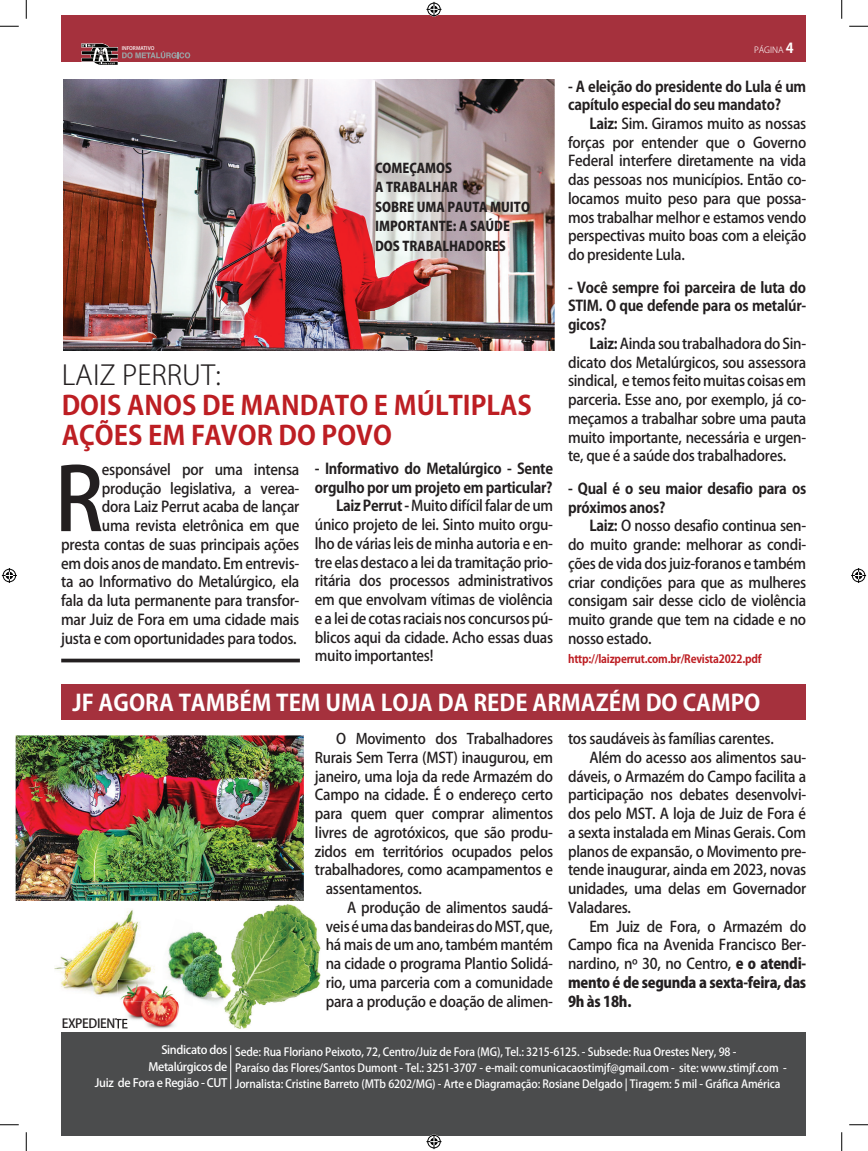
<style>
.page{position:relative;width:868px;height:1151px;background:#fff}
.page>*{position:absolute;margin:0;border:0;box-sizing:border-box;transform-origin:0 0}
.t1{font:500 86.38px "Koz Go Pr 6 N";color:#231f20;scale:.95 1}
.t2{font:300 27.12px "Koz Go Pr 6 N";color:#231f20}
.t3{font:700 26.25px/30px "Koz Go Pr 6 N";color:#bd1e23}
.t4{font:700 22.5px "Koz Go Pr 6 N";color:#fff}
.t5{font:500 14.88px/18.8px "Koz Go Pr 6 N";letter-spacing:-.02em;color:#231f20;text-align:right;scale:.95 1}
.t6{font:500 14.75px/18.8px "Koz Go Pr 6 N";letter-spacing:-.02em;color:#231f20;text-align:justify;scale:.95 1}
.t7{font:700 14.75px/18.8px "Koz Go Pr 6 N";letter-spacing:-.02em;color:#231f20;scale:.95 1}
.t8{font:800 14.75px "Koz Go Pr 6 N";letter-spacing:-.02em;color:#231f20;scale:.95 1}
.t9{font:500 14.5px "Koz Go Pr 6 N";letter-spacing:-.02em;color:#231f20;scale:.95 1}
.t10{font:800 13.25px/19.5px "Koz Go Pr 6 N";color:#231f20;scale:.95 1}
.t11{font:500 12.5px "Koz Go Pr 6 N";letter-spacing:-.03em;color:#231f20}
.t12{font:500 11.5px/16.2px "Koz Go Pr 6 N";letter-spacing:-.03em;color:#fff;text-align:right}
.t13{font:500 11.25px/16.2px "Koz Go Pr 6 N";letter-spacing:-.01em;color:#fff;scale:.95 1}
.t14{font:700 11.25px "Koz Go Pr 6 N";letter-spacing:-.02em;color:#bd1e23;scale:.95 1}
.t15{font:300 8.5px "Koz Go Pr 6 N";color:#fff}
.t16{font:500 5px "Koz Go Pr 6 N";color:#fff}
.s1{font-weight:700;font-size:13.75px}
.s2{font-weight:700}
.s3{font-size:14.5px}
.s4{font-weight:800}
</style>
<div class="page">
<div style="left:61px;top:684px;width:744px;height:36px;background:#a5313d"></div>
<div style="left:62px;top:16px;width:744px;height:46px;background:#a5313d"></div>
<svg style="left:81px;top:43px;width:109px;height:22px"></svg>
<div style="left:62px;top:1033px;width:744px;height:102px;background:#4b4c4d"></div>
<hr style="left:230px;top:1045px;width:1px;height:44px;background:#fff">
<img style="left:63px;top:80px;width:491px;height:270px">
<img style="left:16px;top:735px;width:288px;height:166px">
<hr style="left:61px;top:659px;width:239px;height:3px;background:#231f20">
<img style="left:54px;top:909px;width:101px;height:87px">
<img style="left:228px;top:904px;width:93px;height:125px">
<img style="left:193px;top:891px;width:111px;height:10px">
<img style="left:117px;top:1001px;width:62px;height:28px">
<svg style="left:117px;top:1019px;width:10px;height:9px"></svg>
<img style="left:117px;top:980px;width:46px;height:21px">
<img style="left:163px;top:931px;width:30px;height:76px">
<img style="left:193px;top:924px;width:58px;height:94px">
<img style="left:163px;top:980px;width:21px;height:24px">
<img style="left:151px;top:980px;width:12px;height:17px">
<svg style="left:0;top:25px;width:19px;height:2px"></svg>
<svg style="left:849px;top:25px;width:18px;height:2px"></svg>
<svg style="left:0;top:1124px;width:19px;height:1px"></svg>
<svg style="left:849px;top:1124px;width:18px;height:1px"></svg>
<svg style="left:25px;top:0;width:2px;height:19px"></svg>
<svg style="left:25px;top:1132px;width:2px;height:19px"></svg>
<svg style="left:841px;top:0;width:1px;height:19px"></svg>
<svg style="left:841px;top:1132px;width:1px;height:19px"></svg>
<svg style="left:426px;top:2px;width:15px;height:15px"></svg>
<svg style="left:426px;top:1134px;width:15px;height:15px"></svg>
<svg style="left:2px;top:568px;width:15px;height:15px"></svg>
<svg style="left:851px;top:568px;width:15px;height:15px"></svg>
<p class="t16" style="left:122px;top:45px;width:34px">INFORMATIVO</p>
<p class="t15" style="left:754px;top:45px;width:41px">PÁGINA <span class="s1">4</span></p>
<p class="t7" style="left:568px;top:77px;width:252px">- A eleição do presidente do Lula é um capítulo especial do seu mandato?</p>
<p class="t6" style="left:568px;top:115px;width:252px;text-indent:21px"><span class="s2">Laiz:</span> Sim. Giramos muito as nossas forças por entender que o Governo Federal interfere diretamente na vida das pessoas nos municípios. Então co&shy;locamos muito peso para que possa&shy;mos trabalhar melhor e estamos vendo perspectivas muito boas com a eleição do presidente Lula.</p>
<p class="t7" style="left:568px;top:278px;width:252px;text-align:justify">- Você sempre foi parceira de luta do STIM. O que defende para os metalúr&shy;gicos?</p>
<p class="t6" style="left:568px;top:334px;width:252px;text-indent:21px"><span class="s2">Laiz:</span> Ainda sou trabalhadora do Sin&shy;dicato dos Metalúrgicos, sou assessora sindical, e temos feito muitas coisas em parceria. Esse ano, por exemplo, já co&shy;meçamos a trabalhar sobre uma pauta muito importante, necessária e urgen&shy;te, que é a saúde dos trabalhadores.</p>
<p class="t7" style="left:568px;top:479px;width:252px">- Qual é o seu maior desafio para os próximos anos?</p>
<p class="t6" style="left:568px;top:517px;width:252px;text-indent:21px"><span class="s2">Laiz:</span> O nosso desafio continua sen&shy;do muito grande: melhorar as condi&shy;ções de vida dos juiz-foranos e também criar condições para que as mulheres consigam sair desse ciclo de violência muito grande que tem na cidade e no nosso estado.</p>
<p class="t14" style="left:568px;top:652px;width:205px">http://laizperrut.com.br/Revista2022.pdf</p>
<h3 class="t4" style="left:72px;top:690px;width:689px">JF AGORA TAMBÉM TEM UMA LOJA DA REDE ARMAZÉM DO CAMPO</h3>
<p class="t10" style="left:375px;top:158px;width:164px">COMEÇAMOS<br>A TRABALHAR<br>SOBRE UMA PAUTA MUITO<br>IMPORTANTE: A SAÚDE<br>DOS TRABALHADORES</p>
<h2 class="t2" style="left:62px;top:360px;width:161px">LAIZ PERRUT:</h2>
<h3 class="t3" style="left:62px;top:391px;width:471px">DOIS ANOS DE MANDATO E MÚLTIPLAS<br>AÇÕES EM FAVOR DO POVO</h3>
<h1 class="t1" style="left:55px;top:451px;width:53px">R</h1>
<p class="t7" style="left:315px;top:459px;width:252px">- Informativo do Metalúrgico - Sente</p>
<p class="t7" style="left:315px;top:478px;width:252px">orgulho por um projeto em particular?</p>
<p class="t6" style="left:336px;top:497px;width:230px"><span class="s2">Laiz Perrut -</span> Muito difícil falar de um</p>
<p class="t6" style="left:315px;top:516px;width:252px">único projeto de lei. Sinto muito orgu-</p>
<p class="t6" style="left:315px;top:534px;width:252px">lho de várias leis de minha autoria e en-</p>
<p class="t6" style="left:315px;top:553px;width:252px">tre elas destaco a lei da tramitação prio-</p>
<p class="t6" style="left:315px;top:572px;width:252px">ritária dos processos administrativos</p>
<p class="t6" style="left:315px;top:591px;width:252px">em que envolvam vítimas de violência</p>
<p class="t6" style="left:315px;top:609px;width:252px">e a lei de cotas raciais nos concursos pú-</p>
<p class="t6" style="left:315px;top:628px;width:252px">blicos aqui da cidade. Acho essas duas</p>
<p class="t6" style="left:315px;top:647px;width:126px">muito importantes!</p>
<p class="t5" style="left:61px;top:460px;width:252px">esponsável por uma intensa produção legislativa, a verea-<br>dora Laiz Perrut acaba de lançar<br>uma revista eletrônica em que presta contas de suas principais ações em dois anos de mandato. Em entrevis&shy;ta ao Informativo do Metalúrgico, ela fala da luta permanente para transfor&shy;mar Juiz de Fora em uma cidade mais justa e com oportunidades para todos.</p>
<p class="t9" style="left:336px;top:731px;width:230px">O Movimento dos Trabalhadores</p>
<p class="t6" style="left:315px;top:748px;width:252px"><span class="s3">Ru</span>rais Sem Terra (MST) inaugurou, em</p>
<p class="t6" style="left:315px;top:767px;width:252px">janeiro, uma loja da rede Armazém do</p>
<p class="t6" style="left:315px;top:786px;width:252px">Campo na cidade. É o endereço certo</p>
<p class="t6" style="left:315px;top:805px;width:252px">para quem quer comprar alimentos</p>
<p class="t6" style="left:315px;top:823px;width:252px">livres de agrotóxicos, que são produ-</p>
<p class="t6" style="left:315px;top:842px;width:252px">zidos em territórios ocupados pelos</p>
<p class="t6" style="left:315px;top:861px;width:252px">trabalhadores, como acampamentos e</p>
<p class="t6" style="left:326px;top:880px;width:103px">assentamentos.</p>
<p class="t6" style="left:347px;top:898px;width:218px">A produção de alimentos saudá-</p>
<p class="t6" style="left:326px;top:917px;width:241px">veis é uma das bandeiras do MST, que,</p>
<p class="t6" style="left:326px;top:936px;width:241px">há mais de um ano, também mantém</p>
<p class="t6" style="left:326px;top:955px;width:241px">na cidade o programa Plantio Solidá-</p>
<p class="t6" style="left:326px;top:973px;width:241px">rio, uma parceria com a comunidade</p>
<p class="t6" style="left:326px;top:992px;width:241px">para a produção e doação de alimen-</p>
<p class="t6" style="left:568px;top:730px;width:218px">tos saudáveis às famílias carentes.</p>
<p class="t6" style="left:589px;top:748px;width:230px">Além do acesso aos alimentos sau-</p>
<p class="t6" style="left:568px;top:767px;width:252px">dáveis, o Armazém do Campo facilita a</p>
<p class="t6" style="left:568px;top:786px;width:252px">participação nos debates desenvolvi-</p>
<p class="t6" style="left:568px;top:805px;width:252px">dos pelo MST. A loja de Juiz de Fora é</p>
<p class="t6" style="left:568px;top:823px;width:252px">a sexta instalada em Minas Gerais. Com</p>
<p class="t6" style="left:568px;top:842px;width:252px">planos de expansão, o Movimento pre-</p>
<p class="t6" style="left:568px;top:861px;width:252px">tende inaugurar, ainda em 2023, novas</p>
<p class="t6" style="left:568px;top:880px;width:252px">unidades, uma delas em Governador</p>
<p class="t6" style="left:568px;top:898px;width:68px">Valadares.</p>
<p class="t6" style="left:589px;top:917px;width:230px">Em Juiz de Fora, o Armazém do</p>
<p class="t6" style="left:568px;top:936px;width:252px">Campo fica na Avenida Francisco Ber-</p>
<p class="t6" style="left:568px;top:955px;width:252px">nardino, nº 30, no Centro, <span class="s4">e o atendi-</span></p>
<p class="t8" style="left:568px;top:974px;width:252px">mento é de segunda a sexta-feira, das</p>
<p class="t8" style="left:568px;top:993px;width:68px">9h às 18h.</p>
<p class="t11" style="left:62px;top:1017px;width:68px">EXPEDIENTE</p>
<p class="t12" style="left:95px;top:1042px;width:134px">Sindicato dos<br>Metalúrgicos de<br>Juiz de Fora e Região - CUT</p>
<p class="t13" style="left:235px;top:1044px;width:582px">Sede: Rua Floriano Peixoto, 72, Centro/Juiz de Fora (MG), Tel.: 3215-6125. - Subsede: Rua Orestes Nery, 98 -<br>Paraíso das Flores/Santos Dumont - Tel.: 3251-3707 - e-mail: comunicacaostimjf@gmail.com - site: www.stimjf.com -<br>Jornalista: Cristine Barreto (MTb 6202/MG) - Arte e Diagramação: Rosiane Delgado | Tiragem: 5 mil - Gráfica América</p>
</div>
